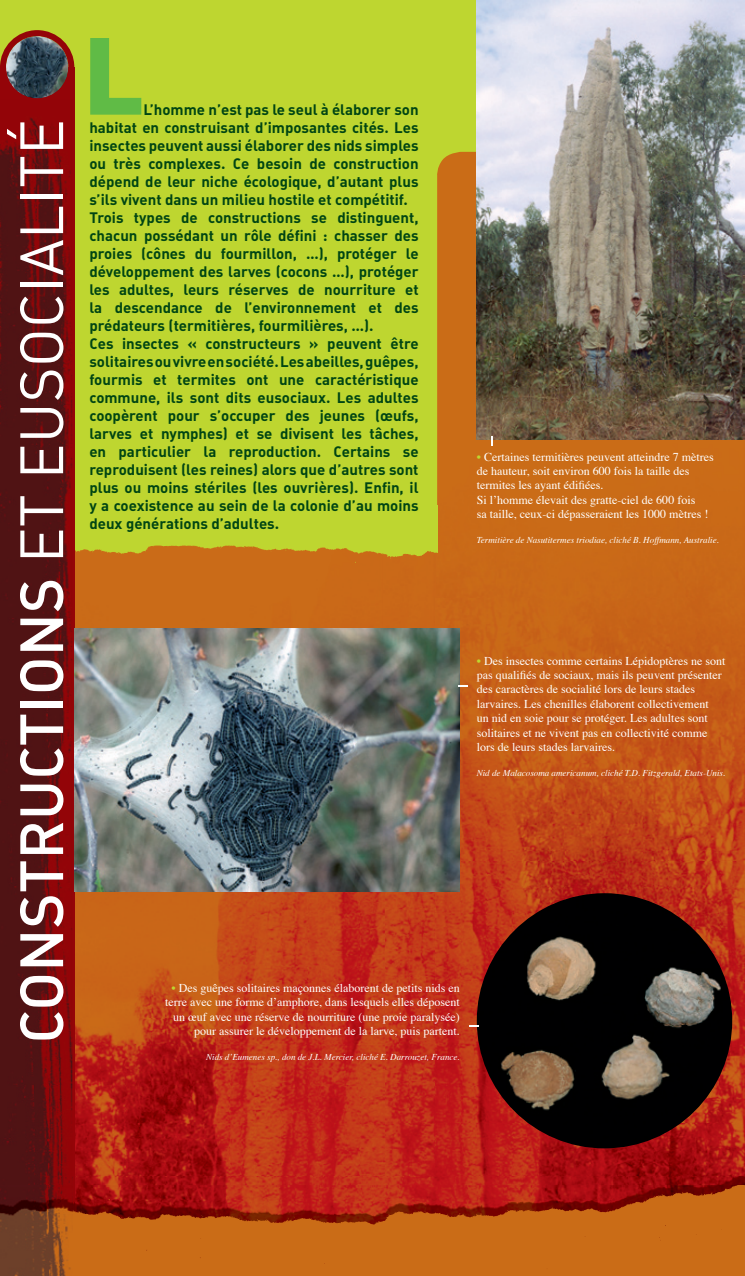
<style>
.page{position:relative;width:745px;height:1276px;background:#fff}
.page>*{position:absolute;margin:0;border:0;box-sizing:border-box;transform-origin:0 0}
.t1{font:107.7px "DIN Black Alternate";color:#60bb46}
.t2{font:60px "DIN Medium Alternate";color:#fff}
.t3{font:15px/18px "DIN Bold Alternate";color:#004513}
.t4{font:12px/14.4px "Times";color:#fff}
.t5{font:italic 9px "Times";color:#fff}
.s1{font-family:"DIN Regular Alternate"}
.s2{color:#bed630}
</style>
<div class="page">
<img style="left:435px;top:545px;width:309px;height:631px">
<img style="left:74px;top:573px;width:361px;height:603px">
<img style="left:74px;top:545px;width:363px;height:28px">
<svg style="left:0;top:0;width:744px;height:545px;background:#bfc22b"></svg>
<div style="left:90px;top:38px;width:51px;height:77px;background:#bed630"></div>
<div style="left:0;top:67px;width:74px;height:1208px;background:#940408"></div>
<svg style="left:0;top:30px;width:74px;height:69px"></svg>
<img style="left:74px;top:1176px;width:670px;height:9px">
<img style="left:72px;top:1185px;width:672px;height:91px">
<img style="left:0;top:117px;width:72px;height:1159px">
<img style="left:476px;top:893px;width:255px;height:255px;border-radius:50%">
<img style="left:74px;top:629px;width:385px;height:262px">
<img style="left:476px;top:0;width:268px;height:439px">
<svg style="left:458px;top:685px;width:9px;height:2px"></svg>
<svg style="left:490px;top:436px;width:2px;height:9px"></svg>
<h2 class="t2" style="left:3px;top:1043px;width:926px;rotate:-90deg">CONSTRUCTIONS <span class="s1">ET EUSOCIALITÉ</span></h2>
<h1 class="t1" style="left:82px;top:4px;width:63px">L</h1>
<p class="t3" style="left:89px;top:99px;width:330px;text-indent:54px">L’homme n’est pas le seul à élaborer son habitat en construisant d’imposantes cités. Les insectes peuvent aussi élaborer des nids simples ou très complexes. Ce besoin de construction dépend de leur niche écologique, d’autant plus s’ils vivent dans un milieu hostile et compétitif.<br>Trois types de constructions se distinguent, chacun possédant un rôle défini : chasser des proies (cônes du fourmillon, …), protéger le développement des larves (cocons …), protéger les adultes, leurs réserves de nourriture et la descendance de l’environnement et des prédateurs (termitières, fourmilières, …).<br>Ces insectes « constructeurs » peuvent être solitaires ou vivre en société. Les abeilles, guêpes, fourmis et termites ont une caractéristique commune, ils sont dits eusociaux. Les adultes coopèrent pour s’occuper des jeunes (œufs, larves et nymphes) et se divisent les tâches, en particulier la reproduction. Certains se reproduisent (les reines) alors que d’autres sont plus ou moins stériles (les ouvrières). Enfin, il y a coexistence au sein de la colonie d’au moins deux générations d’adultes.</p>
<p class="t4" style="left:476px;top:450px;width:238px"><span class="s2">•</span> Certaines termitières peuvent atteindre 7 mètres de hauteur, soit environ 600 fois la taille des termites les ayant édifiées.<br>Si lʼhomme élevait des gratte-ciel de 600 fois<br>sa taille, ceux-ci dépasseraient les 1000 mètres !</p>
<p class="t5" style="left:476px;top:535px;width:243px">Termitière de Nasutitermes triodiae, cliché B. Hoffmann, Australie.</p>
<p class="t4" style="left:476px;top:654px;width:250px"><span class="s2">•</span> Des insectes comme certains Lépidoptères ne sont pas qualifiés de sociaux, mais ils peuvent présenter des caractères de socialité lors de leurs stades larvaires. Les chenilles élaborent collectivement<br>un nid en soie pour se protéger. Les adultes sont solitaires et ne vivent pas en collectivité comme lors de leurs stades larvaires.</p>
<p class="t5" style="left:476px;top:767px;width:250px">Nid de Malacosoma americanum, cliché T.D. Fitzgerald, Etats-Unis.</p>
<p class="t4" style="left:165px;top:981px;width:296px;text-align:right"><span class="s2">•</span> Des guêpes solitaires maçonnes élaborent de petits nids en terre avec une forme dʼamphore, dans lesquels elles déposent un œuf avec une réserve de nourriture (une proie paralysée) pour assurer le développement de la larve, puis partent.</p>
<p class="t5" style="left:206px;top:1051px;width:255px">Nids dʼEumenes sp., don de J.L. Mercier, cliché E. Darrouzet, France.</p>
</div>
